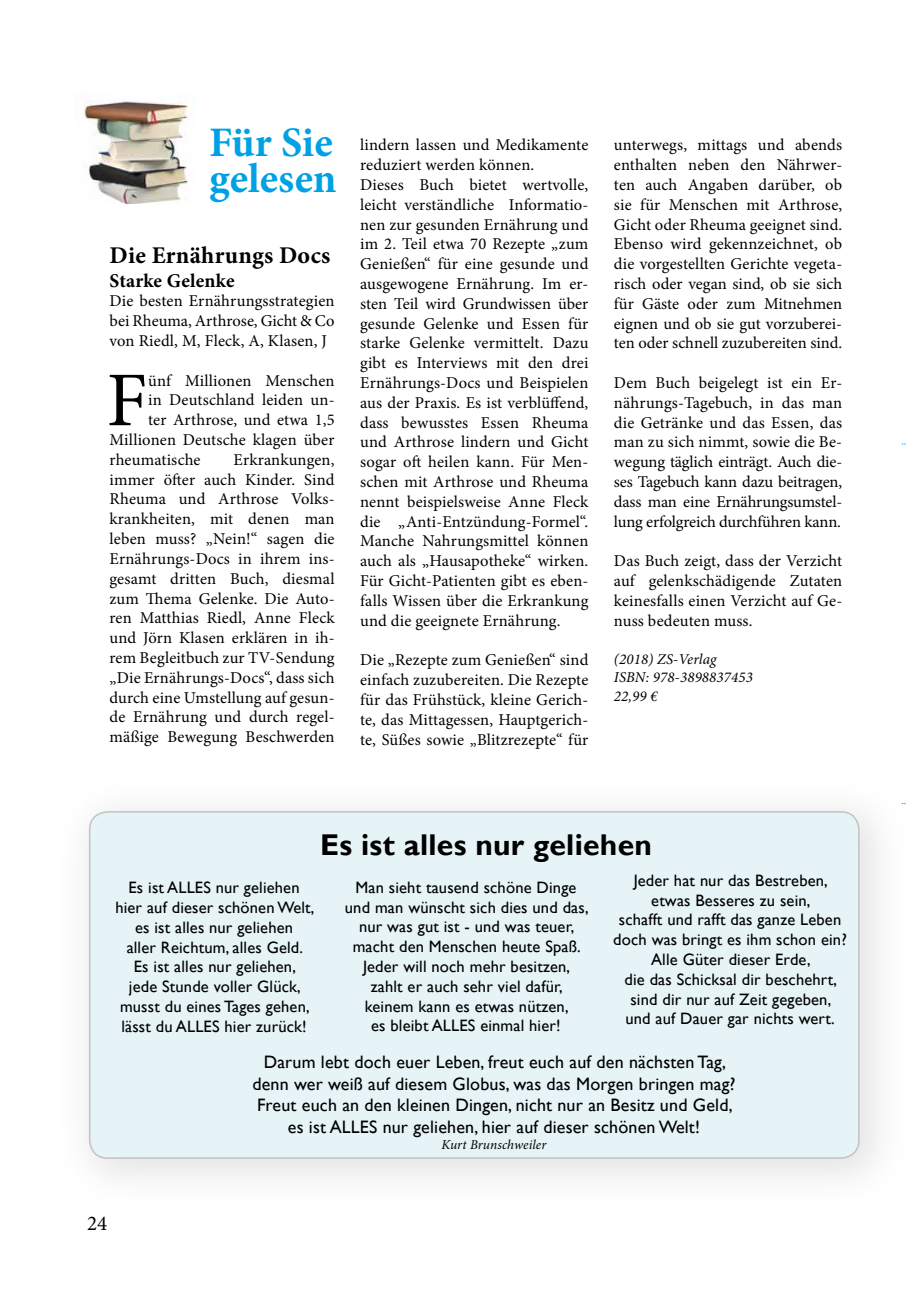
<style>
.page{position:relative;width:906px;height:1289px;background:#fff}
.page>*{position:absolute;margin:0;border:0;box-sizing:border-box;transform-origin:0 0}
.t1{font:77.4px "Minion Pro";color:#000}
.t2{font:700 42px/36px "Minion Pro";color:#00a1e4}
.t3{font:700 30px "Gill Sans";letter-spacing:.01em;color:#000}
.t4{font:700 24px "Minion Pro";letter-spacing:.01em;color:#000}
.t5{font:21px "Minion Pro";color:#000}
.t6{font:700 19.5px "Minion Pro";letter-spacing:.01em;color:#000}
.t7{font:18px/21.6px "Gill Sans";letter-spacing:.01em;color:#000;text-align:center}
.t8{font:16.5px/19.8px "Minion Pro";letter-spacing:.01em;color:#000;text-align:justify}
.t9{font:16.5px/19.8px "Gill Sans";letter-spacing:.01em;color:#000;text-align:center}
.t10{font:italic 15px/18px "Minion Pro";letter-spacing:.01em;color:#000}
.t11{font:italic 13.5px "Minion Pro";letter-spacing:.005em;color:#000}
</style>
<div class="page">
<img style="left:83px;top:101px;width:106px;height:102px">
<div style="left:56px;top:777px;width:850px;height:432px;background:linear-gradient(to right,#f9f9f9,#f7f7f7)"></div>
<div style="left:90px;top:811px;width:769px;height:347px;background:#e6f4f8;border-radius:18px"></div>
<div style="left:89px;top:811px;width:770px;height:347px;border:2px solid #000;border-radius:18px"></div>
<h2 class="t2" style="left:209px;top:124px;width:129px">Für Sie gelesen</h2>
<h3 class="t4" style="left:109px;top:238px;width:222px">Die Ernährungs Docs</h3>
<p class="t6" style="left:109px;top:266px;width:126px">Starke Gelenke</p>
<p class="t8" style="left:109px;top:291px;width:227px">Die besten Ernährungsstrategien bei Rheuma, Arthrose, Gicht &amp; Co von Riedl, M, Fleck, A, Klasen, J</p>
<h1 class="t1" style="left:106px;top:348px;width:42px">F</h1>
<p class="t8" style="left:148px;top:370px;width:188px">ünf Millionen Menschen</p>
<p class="t8" style="left:148px;top:390px;width:188px">in Deutschland leiden un-</p>
<p class="t8" style="left:148px;top:410px;width:188px">ter Arthrose, und etwa 1,5</p>
<p class="t8" style="left:109px;top:430px;width:227px">Millionen Deutsche klagen über</p>
<p class="t8" style="left:109px;top:450px;width:93px">rheumatische</p>
<p class="t8" style="left:109px;top:450px;width:227px;text-indent:124px">Erkrankungen, immer öfter auch Kinder. Sind Rheuma und Arthrose Volks&shy;krankheiten, mit denen man leben muss? „Nein!“ sagen die Ernährungs-Docs in ihrem ins&shy;gesamt dritten Buch, diesmal zum Thema Gelenke. Die Auto&shy;ren Matthias Riedl, Anne Fleck und Jörn Klasen erklären in ih&shy;rem Begleitbuch zur TV-Sendung „Die Ernährungs-Docs“, dass sich durch eine Umstellung auf gesun&shy;de Ernährung und durch regel&shy;mäßige Bewegung Beschwerden</p>
<p class="t8" style="left:360px;top:135px;width:230px;text-align:left">lindern lassen und Medikamente reduziert werden können.<br>Dieses Buch bietet wertvolle, leicht verständliche Informatio&shy;nen zur gesunden Ernährung und im 2. Teil etwa 70 Rezepte „zum<br>Genießen“ für eine gesunde und ausgewogene Ernährung. Im er&shy;sten Teil wird Grundwissen über gesunde Gelenke und Essen für starke Gelenke vermittelt. Dazu gibt es Interviews mit den drei<br>Ernährungs-Docs und Beispielen aus der Praxis. Es ist verblüffend, dass bewusstes Essen Rheuma und Arthrose lindern und Gicht sogar oft heilen kann. Für Men&shy;schen mit Arthrose und Rheuma nennt beispielsweise Anne Fleck die „Anti-Entzündung-Formel“.<br>Manche Nahrungsmittel können auch als „Hausapotheke“ wirken.<br>Für Gicht-Patienten gibt es eben&shy;falls Wissen über die Erkrankung und die geeignete Ernährung.</p>
<p class="t8" style="left:360px;top:650px;width:230px">Die „Rezepte zum Genießen“ sind einfach zuzubereiten. Die Rezepte für das Frühstück, kleine Gerich&shy;te, das Mittagessen, Hauptgerich&shy;te, Süßes sowie „Blitzrezepte“ für</p>
<p class="t8" style="left:614px;top:135px;width:230px">unterwegs, mittags und abends enthalten neben den Nährwer&shy;ten auch Angaben darüber, ob sie für Menschen mit Arthrose, Gicht oder Rheuma geeignet sind.<br>Ebenso wird gekennzeichnet, ob die vorgestellten Gerichte vegeta&shy;risch oder vegan sind, ob sie sich für Gäste oder zum Mitnehmen eignen und ob sie gut vorzuberei&shy;ten oder schnell zuzubereiten sind.</p>
<p class="t8" style="left:614px;top:373px;width:230px">Dem Buch beigelegt ist ein Er&shy;nährungs-Tagebuch, in das man die Getränke und das Essen, das man zu sich nimmt, sowie die Be&shy;wegung täglich einträgt. Auch die&shy;ses Tagebuch kann dazu beitragen, dass man eine Ernährungsumstel&shy;lung erfolgreich durchführen kann.</p>
<p class="t8" style="left:614px;top:551px;width:230px">Das Buch zeigt, dass der Verzicht auf gelenkschädigende Zutaten keinesfalls einen Verzicht auf Ge&shy;nuss bedeuten muss.</p>
<p class="t10" style="left:614px;top:649px;width:141px">(2018) ZS-Verlag<br>ISBN: 978-3898837453</p>
<p class="t10" style="left:614px;top:687px;width:45px">22,99 €</p>
<h3 class="t3" style="left:320px;top:826px;width:333px">Es ist alles nur geliehen</h3>
<p class="t9" style="left:115px;top:877px;width:201px">Es ist ALLES nur geliehen hier auf dieser schönen Welt, es ist alles nur geliehen<br>aller Reichtum, alles Geld.<br>Es ist alles nur geliehen,<br>jede Stunde voller Glück, musst du eines Tages gehen, lässt du ALLES hier zurück!</p>
<p class="t9" style="left:345px;top:877px;width:245px">Man sieht tausend schöne Dinge und man wünscht sich dies und das, nur was gut ist - und was teuer, macht den Menschen heute Spaß.<br>Jeder will noch mehr besitzen,<br>zahlt er auch sehr viel dafür, keinem kann es etwas nützen,<br>es bleibt ALLES einmal hier!</p>
<p class="t9" style="left:613px;top:870px;width:235px">Jeder hat nur das Bestreben, etwas Besseres zu sein,<br>schafft und rafft das ganze Leben doch was bringt es ihm schon ein?<br>Alle Güter dieser Erde,<br>die das Schicksal dir beschehrt, sind dir nur auf Zeit gegeben,<br>und auf Dauer gar nichts wert.</p>
<p class="t7" style="left:252px;top:1051px;width:484px">Darum lebt doch euer Leben, freut euch auf den nächsten Tag, denn wer weiß auf diesem Globus, was das Morgen bringen mag?<br>Freut euch an den kleinen Dingen, nicht nur an Besitz und Geld, es ist ALLES nur geliehen, hier auf dieser schönen Welt!</p>
<p class="t11" style="left:441px;top:1135px;width:106px">Kurt Brunschweiler</p>
<p class="t5" style="left:87px;top:1208px;width:22px">24</p>
</div>
